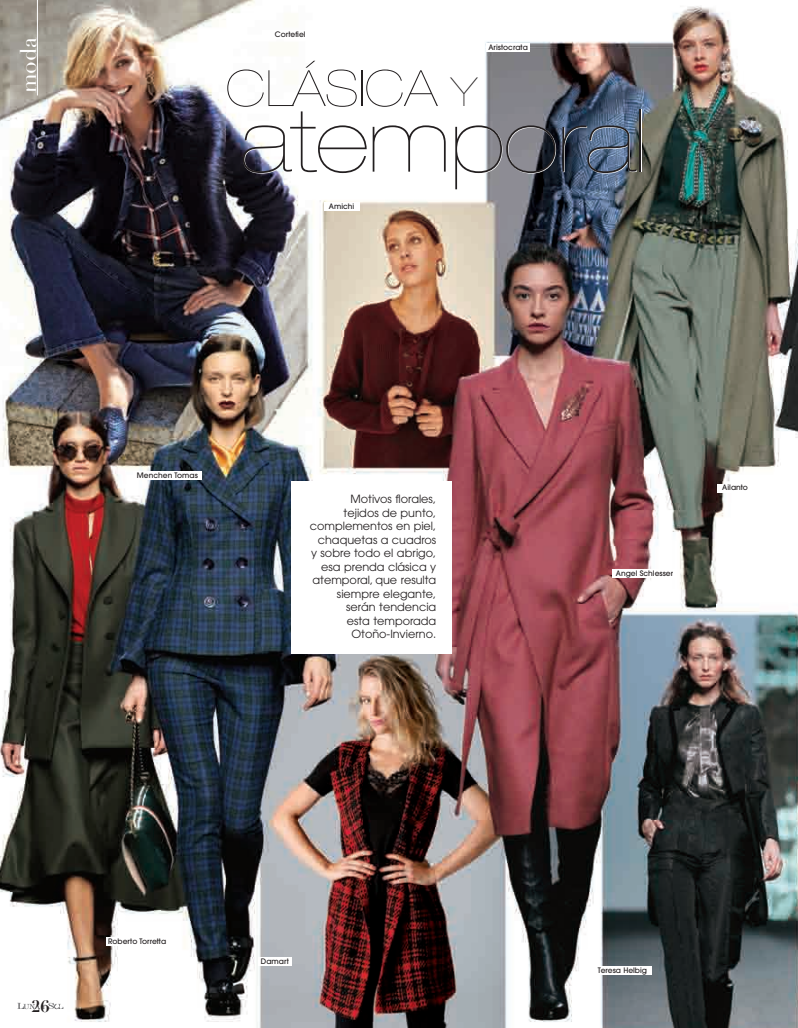
<style>
.page{position:relative;width:798px;height:1028px;background:#fff}
.page>*{position:absolute;margin:0;border:0;box-sizing:border-box;transform-origin:0 0}
.t1{font:900 expanded 87.5px "Helvetica Neue";color:#231f20}
.t2{font:900 expanded 50px "Helvetica Neue";color:#231f20}
.t3{font:22.5px "Didot";color:#fff}
.t4{font:700 16.25px "Didot";color:#231f20}
.t5{font:11.25px/13.5px "Avant Garde";color:#231f20;text-align:right}
.t6{font:500 7.5px "Avant Garde";color:#231f20}
.s1{font-size:40px}
</style>
<div class="page">
<img style="left:0;top:0;width:797px;height:1027px">
<h3 class="t3" style="left:15px;top:93px;width:58px;rotate:-90deg">moda</h3>
<p class="t6" style="left:275px;top:32px;width:32px">Cortefiel</p>
<p class="t6" style="left:488px;top:44px;width:41px">Aristocrata</p>
<h2 class="t2" style="left:226px;top:70px;width:252px">CLÁSICA <span class="s1">Y</span></h2>
<h1 class="t1" style="left:241px;top:109px;width:407px">atemporal</h1>
<p class="t6" style="left:329px;top:203px;width:27px">Amichi</p>
<p class="t6" style="left:137px;top:472px;width:62px">Menchen Tomas</p>
<p class="t5" style="left:310px;top:493px;width:128px">Motivos florales,<br>tejidos de punto, complementos en piel, chaquetas a cuadros y sobre todo el abrigo, esa prenda clásica y atemporal, que resulta siempre elegante, serán tendencia<br>esta temporada<br>Otoño-Invierno.</p>
<p class="t6" style="left:616px;top:570px;width:59px">Angel Schlesser</p>
<p class="t6" style="left:722px;top:485px;width:27px">Ailanto</p>
<h3 class="t4" style="left:31px;top:996px;width:20px">26</h3>
<p class="t6" style="left:108px;top:938px;width:60px">Roberto Torretta</p>
<p class="t6" style="left:261px;top:958px;width:29px">Damart</p>
<p class="t6" style="left:598px;top:967px;width:51px">Teresa Helbig</p>
</div>
